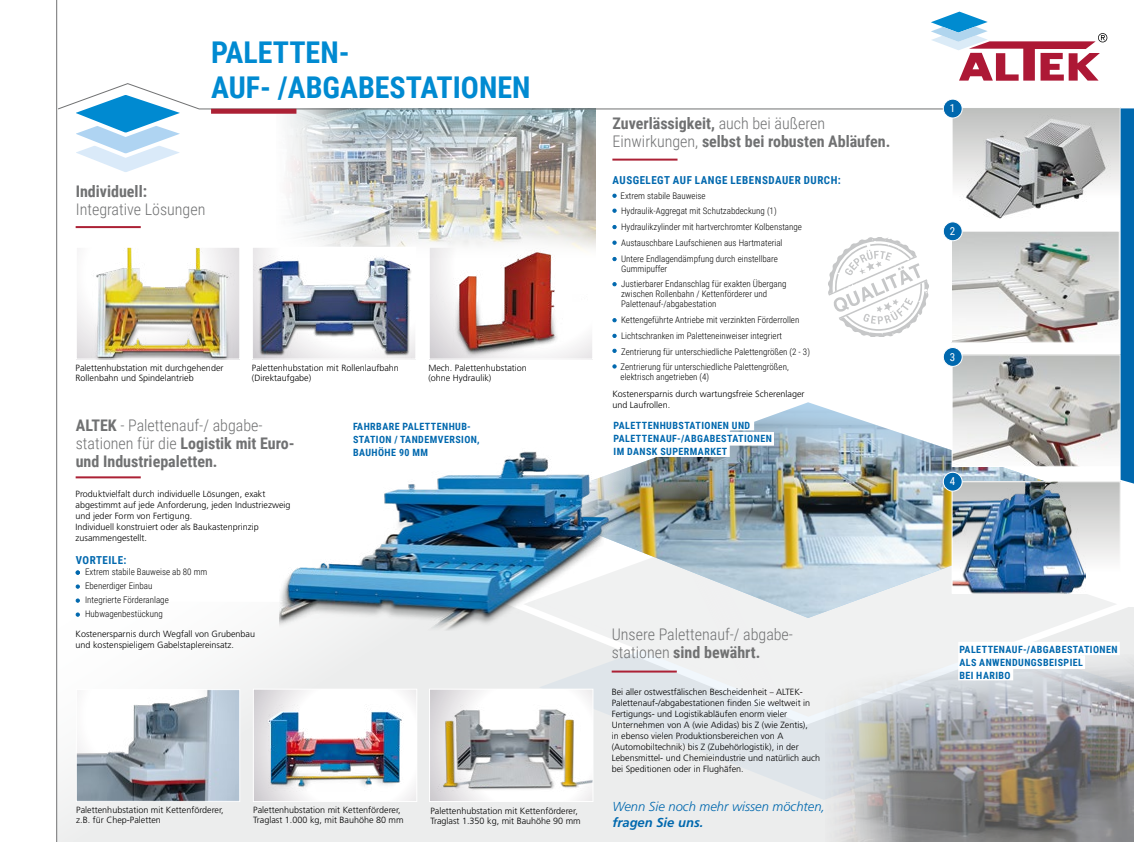
<style>
.page{position:relative;width:1134px;height:842px;background:#fff}
.page>*{position:absolute;margin:0;border:0;box-sizing:border-box;transform-origin:0 0}
.t1{font:700 30px/34.3px "Roboto Condensed";color:#008ad1}
.t2{font:700 16px/18px "Roboto Condensed";color:#707172}
.t3{font:300 16px/18px "Roboto Condensed";color:#707172}
.t4{font:italic 300 13px "Frutiger";color:#0068ae}
.t5{font:italic 700 13px "Frutiger";color:#0068ae}
.t6{font:700 11px "Roboto Condensed";letter-spacing:.045em;color:#0068ae}
.t7{font:11px "Roboto Condensed";color:#fff}
.t8{font:700 10px/13px "Roboto Condensed";letter-spacing:.045em;color:#0068ae}
.t9{font:300 9px/11px "Frutiger";color:#000}
.t10{font:300 9px/16px "Roboto Condensed";color:#000}
.s1{font-weight:300}
.s2{font-size:9.4px}
.s3{font-weight:700}
.s4{font-size:8px}
</style>
<div class="page">
<img style="left:431px;top:293px;width:160px;height:64px">
<div style="left:429px;top:247px;width:164px;height:113px;border:1px solid #fff"></div>
<svg style="left:57px;top:602px;width:768px;height:240px;fill:#eceded"></svg>
<svg style="left:593px;top:607px;width:540px;height:193px;background:#e6e9eb"></svg>
<svg style="left:523px;top:618px;width:594px;height:99px;fill:#f0f1f1"></svg>
<img style="left:611px;top:402px;width:506px;height:216px">
<img style="left:280px;top:451px;width:331px;height:196px">
<img style="left:288px;top:179px;width:307px;height:114px">
<img style="left:825px;top:655px;width:309px;height:187px">
<svg style="left:56px;top:0;width:1px;height:842px"></svg>
<svg style="left:828px;top:237px;width:101px;height:100px"></svg>
<img style="left:254px;top:249px;width:160px;height:109px">
<div style="left:252px;top:247px;width:164px;height:113px;border:1px solid #fff"></div>
<hr style="left:76px;top:226px;width:65px;height:2px;background:#ac2135">
<img style="left:78px;top:249px;width:160px;height:109px">
<div style="left:76px;top:247px;width:164px;height:113px;border:1px solid #fff"></div>
<img style="left:78px;top:691px;width:160px;height:109px">
<div style="left:76px;top:689px;width:164px;height:113px;border:1px solid #fff"></div>
<img style="left:954px;top:109px;width:165px;height:108px">
<div style="left:952px;top:107px;width:169px;height:112px;border:1px solid #fff"></div>
<img style="left:431px;top:691px;width:160px;height:109px">
<div style="left:429px;top:689px;width:164px;height:113px;border:1px solid #fff"></div>
<hr style="left:76px;top:476px;width:65px;height:2px;background:#ac2135">
<svg style="left:76px;top:570px;width:4px;height:5px"></svg>
<svg style="left:76px;top:584px;width:4px;height:5px"></svg>
<svg style="left:76px;top:598px;width:4px;height:5px"></svg>
<svg style="left:76px;top:612px;width:4px;height:5px"></svg>
<img style="left:954px;top:356px;width:165px;height:109px">
<div style="left:952px;top:354px;width:169px;height:113px;border:1px solid #fff"></div>
<div style="left:943px;top:347px;width:19px;height:19px;background:#0068ae;border-radius:50%"></div>
<div style="left:943px;top:347px;width:20px;height:20px;border:1px solid #fff;border-radius:50%"></div>
<img style="left:953px;top:233px;width:165px;height:108px">
<div style="left:951px;top:231px;width:169px;height:112px;border:1px solid #fff"></div>
<div style="left:943px;top:222px;width:19px;height:19px;background:#0068ae;border-radius:50%"></div>
<div style="left:943px;top:221px;width:20px;height:20px;border:1px solid #fff;border-radius:50%"></div>
<svg style="left:612px;top:194px;width:5px;height:4px"></svg>
<svg style="left:612px;top:209px;width:5px;height:4px"></svg>
<svg style="left:612px;top:225px;width:5px;height:4px"></svg>
<svg style="left:612px;top:241px;width:5px;height:4px"></svg>
<svg style="left:612px;top:257px;width:5px;height:4px"></svg>
<svg style="left:612px;top:282px;width:5px;height:4px"></svg>
<svg style="left:612px;top:318px;width:5px;height:4px"></svg>
<svg style="left:612px;top:334px;width:5px;height:4px"></svg>
<svg style="left:612px;top:349px;width:5px;height:4px"></svg>
<hr style="left:612px;top:670px;width:65px;height:2px;background:#ac2135">
<svg style="left:612px;top:418px;width:162px;height:39px"></svg>
<svg style="left:958px;top:642px;width:162px;height:38px"></svg>
<svg style="left:612px;top:364px;width:5px;height:5px"></svg>
<svg style="left:1120px;top:108px;width:14px;height:376px;background:#0c6fb1"></svg>
<img style="left:255px;top:691px;width:160px;height:109px">
<div style="left:253px;top:689px;width:164px;height:113px;border:1px solid #fff"></div>
<div style="left:952px;top:482px;width:168px;height:111px;background:linear-gradient(to bottom,#bfc0be,#fff)"></div>
<img style="left:954px;top:483px;width:132px;height:109px">
<div style="left:952px;top:481px;width:169px;height:113px;border:1px solid #fff"></div>
<div style="left:943px;top:472px;width:19px;height:19px;background:#0068ae;border-radius:50%"></div>
<div style="left:943px;top:472px;width:20px;height:20px;border:1px solid #fff;border-radius:50%"></div>
<svg style="left:58px;top:12px;width:1049px;height:167px"></svg>
<h1 class="t1" style="left:211px;top:34px;width:321px">PALETTEN-<br>AUF- /ABGABESTATIONEN</h1>
<h2 class="t2" style="left:76px;top:182px;width:73px">Individuell:</h2>
<h2 class="t3" style="left:76px;top:200px;width:131px">Integrative Lösungen</h2>
<p class="t9" style="left:252px;top:363px;width:149px;line-height:10px">Palettenhubstation mit Rollenlaufbahn (Direktaufgabe)</p>
<p class="t8" style="left:353px;top:420px;width:128px">FAHRBARE PALETTENHUB-<br>STATION / TANDEMVERSION,<br>BAUHÖHE 90 MM</p>
<p class="t9" style="left:76px;top:363px;width:149px;line-height:10px">Palettenhubstation mit durchgehender<br>Rollenbahn und Spindelantrieb</p>
<p class="t9" style="left:428px;top:363px;width:100px;line-height:10px">Mech. Palettenhubstation (ohne Hydraulik)</p>
<h2 class="t2" style="left:76px;top:416px;width:220px">ALTEK <span class="s1">- Palettenauf-/ abgabe&shy;stationen für die</span> Logistik mit Euro&shy;und Industriepaletten.</h2>
<p class="t9" style="left:76px;top:489px;width:216px">Produktvielfalt durch individuelle Lösungen, exakt abgestimmt auf jede Anforderung, jeden Industriezweig und jeder Form von Fertigung.<br>Individuell konstruiert oder als Baukastenprinzip zusammengestellt<span class="s2">.</span></p>
<p class="t6" style="left:76px;top:552px;width:52px">VORTEILE:</p>
<p class="t10" style="left:85px;top:565px;width:124px;line-height:14px">Extrem stabile Bauweise ab 80 mm<br>Ebenerdiger Einbau<br>Integrierte Förderanlage<br>Hubwagenbestückung</p>
<p class="t9" style="left:76px;top:629px;width:181px">Kostenersparnis durch Wegfall von Grubenbau und kostenspieligem Gabelstaplereinsatz.</p>
<p class="t9" style="left:76px;top:805px;width:149px;line-height:10px">Palettenhubstation mit Kettenförderer, z.B. für Chep-Paletten</p>
<p class="t9" style="left:253px;top:805px;width:152px;line-height:10px">Palettenhubstation mit Kettenförderer,<br>Traglast 1.000 kg, mit Bauhöhe 80 mm</p>
<p class="t9" style="left:430px;top:806px;width:152px;line-height:10px">Palettenhubstation mit Kettenförderer,<br>Traglast 1.350 kg, mit Bauhöhe 90 mm</p>
<h2 class="t2" style="left:612px;top:114px;width:279px">Zuverlässigkeit, <span class="s1">auch bei äußeren<br>Einwirkungen,</span> selbst bei robusten Abläufen.</h2>
<p class="t6" style="left:613px;top:172px;width:230px">AUSGELEGT AUF LANGE LEBENSDAUER DURCH:</p>
<p class="t10" style="left:621px;top:188px;width:87px">Extrem stabile Bauweise</p>
<p class="t10" style="left:621px;top:202px;width:182px">Hydraulik-Aggregat mit Schutzabdeckung (1)<br>Hydraulikzylinder mit hartverchromter Kolbenstange Austauschbare Laufschienen aus Hartmaterial Untere Endlagendämpfung durch einstellbare</p>
<p class="t10" style="left:621px;top:261px;width:167px;line-height:15px">Gummipuffer<br>Justierbarer Endanschlag für exakten Übergang</p>
<p class="t10" style="left:621px;top:288px;width:148px;line-height:10px">zwischen Rollenbahn / Kettenförderer und<br>Palettenauf-/abgabestation</p>
<p class="t10" style="left:621px;top:311px;width:190px">Kettengeführte Antriebe mit verzinkten Förderrollen<br>Lichtschranken im Paletteneinweiser integriert<br>Zentrierung für unterschiedliche Palettengrößen (2 - 3)</p>
<p class="t10" style="left:621px;top:362px;width:170px;line-height:10px">Zentrierung für unterschiedliche Palettengrößen, elektrisch angetrieben (4)</p>
<p class="t9" style="left:612px;top:389px;width:194px">Kostenersparnis durch wartungsfreie Scherenlager und Laufrollen.</p>
<p class="t8" style="left:613px;top:419px;width:160px">PALETTENHUBSTATIONEN UND<br>PALETTENAUF-/ABGABESTATIONEN<br>IM DANSK SUPERMARKET</p>
<h2 class="t3" style="left:612px;top:625px;width:183px">Unsere Palettenauf-/ abgabe&shy;stationen <span class="s3">sind bewährt.</span></h2>
<p class="t9" style="left:612px;top:687px;width:210px">Bei aller ostwestfälischen Bescheidenheit <span class="s4">–</span> ALTEK-Palettenauf-/abgabestationen finden Sie weltweit in Fertigungs- und Logistikabläufen enorm vieler Unternehmen von A (wie Adidas) bis Z (wie Zentis),<br>in ebenso vielen Produktionsbereichen von A (Automobiltechnik) bis Z (Zubehörlogistik), in der Lebensmittel- und Chemieindustrie und natürlich auch bei Speditionen oder in Flughäfen.</p>
<h3 class="t4" style="left:612px;top:799px;width:214px">Wenn Sie noch mehr wissen möchten,</h3>
<h3 class="t5" style="left:612px;top:815px;width:93px">fragen Sie uns.</h3>
<p class="t7" style="left:950px;top:101px;width:7px">1</p>
<p class="t7" style="left:950px;top:223px;width:7px">2</p>
<p class="t7" style="left:950px;top:349px;width:7px">3</p>
<p class="t7" style="left:950px;top:474px;width:7px">4</p>
<p class="t8" style="left:959px;top:642px;width:160px">PALETTENAUF-/ABGABESTATIONEN<br>ALS ANWENDUNGSBEISPIEL<br>BEI HARIBO</p>
</div>
